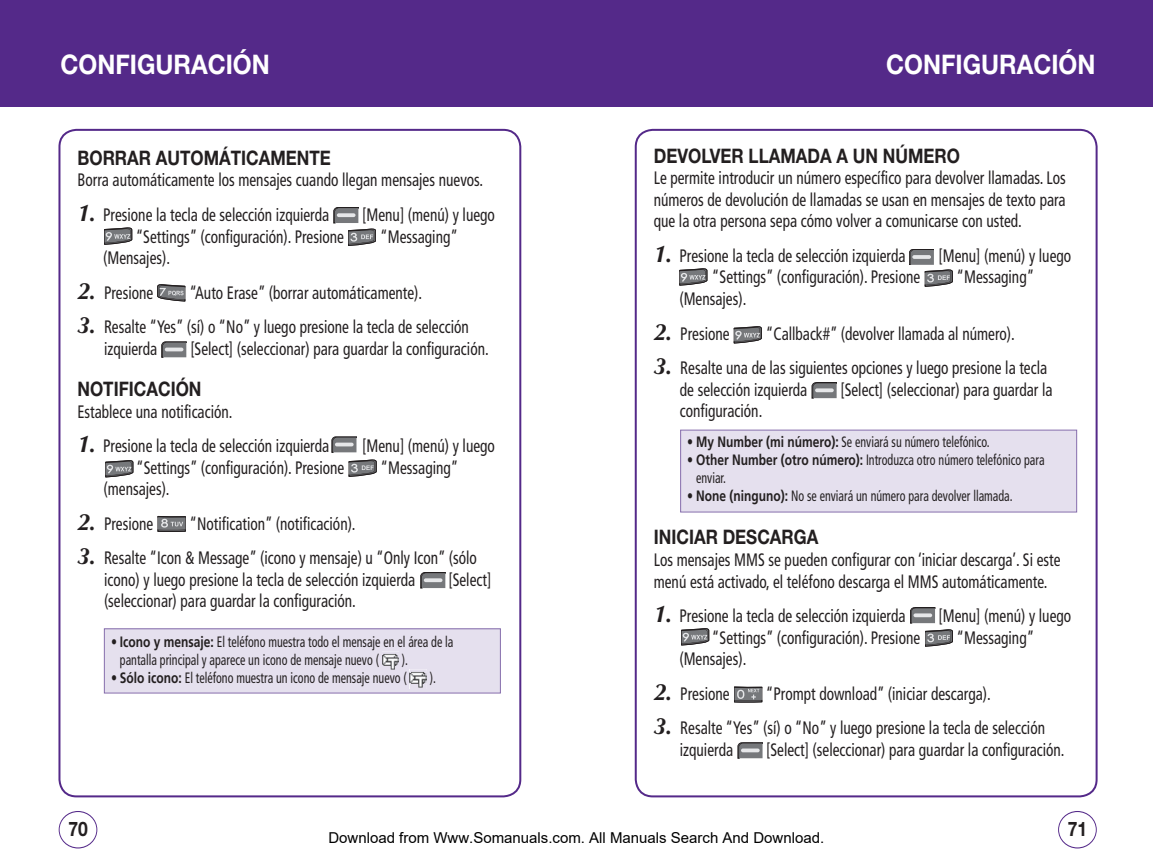
<style>
.page{position:relative;width:1153px;height:866px;background:#fff}
.page>*{position:absolute;margin:0;border:0;box-sizing:border-box;transform-origin:0 0}
.t1{font:700 27px "Helvetica Neue";color:#fff;scale:.9 1}
.t2{font:700 20px "Helvetica Neue";color:#231f20;scale:.85 1}
.t3{font:700 20px "Helvetica Neue";color:#231f20;scale:.88 1}
.t4{font:condensed 18px/21.6px "Frutiger";color:#231f20;scale:.85 1}
.t5{font:condensed 15px/18px "Frutiger";color:#231f20;scale:.8 1}
.t6{font:15px "Arial";color:#000}
.s1{font-family:"Optima";font-weight:700;font-style:italic;font-stretch:normal;font-size:24px}
.s2{font-weight:700;font-stretch:normal}
</style>
<div class="page">
<div style="left:59px;top:810px;width:38px;height:38px;border:1px solid #542989;border-radius:50%"></div>
<div style="left:1058px;top:810px;width:38px;height:38px;border:1px solid #542989;border-radius:50%"></div>
<div style="left:0;top:0;width:1152px;height:106px;background:#542989"></div>
<div style="left:58px;top:129px;width:463px;height:668px;border:2px solid #542989;border-radius:17px"></div>
<div style="left:634px;top:129px;width:463px;height:668px;border:2px solid #542989;border-radius:17px"></div>
<svg style="left:332px;top:436px;width:24px;height:16px"></svg>
<svg style="left:335px;top:442px;width:18px;height:4px"></svg>
<svg style="left:105px;top:460px;width:28px;height:17px"></svg>
<svg style="left:349px;top:459px;width:27px;height:17px"></svg>
<svg style="left:420px;top:572px;width:25px;height:16px"></svg>
<svg style="left:424px;top:578px;width:18px;height:4px"></svg>
<svg style="left:158px;top:516px;width:28px;height:15px"></svg>
<svg style="left:679px;top:268px;width:28px;height:17px"></svg>
<svg style="left:909px;top:249px;width:43px;height:37px"></svg>
<svg style="left:157px;top:284px;width:28px;height:17px"></svg>
<svg style="left:162px;top:341px;width:24px;height:16px"></svg>
<svg style="left:165px;top:347px;width:18px;height:4px"></svg>
<svg style="left:334px;top:207px;width:24px;height:16px"></svg>
<svg style="left:337px;top:213px;width:18px;height:4px"></svg>
<svg style="left:104px;top:227px;width:28px;height:17px"></svg>
<svg style="left:348px;top:229px;width:28px;height:17px"></svg>
<div style="left:104px;top:628px;width:396px;height:64px;background:#e5e0ee"></div>
<div style="left:104px;top:628px;width:397px;height:65px;border:1px solid #876fad"></div>
<svg style="left:382px;top:654px;width:17px;height:16px"></svg>
<svg style="left:410px;top:669px;width:17px;height:19px"></svg>
<svg style="left:910px;top:607px;width:25px;height:16px"></svg>
<svg style="left:913px;top:613px;width:19px;height:4px"></svg>
<svg style="left:681px;top:628px;width:28px;height:17px"></svg>
<svg style="left:925px;top:629px;width:27px;height:17px"></svg>
<svg style="left:737px;top:742px;width:25px;height:16px"></svg>
<svg style="left:741px;top:748px;width:18px;height:4px"></svg>
<svg style="left:734px;top:686px;width:28px;height:16px"></svg>
<svg style="left:812px;top:382px;width:24px;height:16px"></svg>
<svg style="left:815px;top:388px;width:18px;height:4px"></svg>
<div style="left:680px;top:430px;width:396px;height:82px;background:#e5e0ee"></div>
<div style="left:680px;top:429px;width:397px;height:83px;border:1px solid #876fad"></div>
<svg style="left:734px;top:326px;width:27px;height:17px"></svg>
<h1 class="t1" style="left:60px;top:54px;width:234px">CONFIGURACIÓN</h1>
<p class="t2" style="left:77px;top:150px;width:300px">BORRAR AUTOMÁTICAMENTE</p>
<p class="t4" style="left:77px;top:171px;width:478px">Borra automáticamente los mensajes cuando llegan mensajes nuevos.</p>
<p class="t4" style="left:77px;top:205px;width:298px"><span class="s1">1.</span> Presione la tecla de selección izquierda</p>
<p class="t4" style="left:362px;top:205px;width:157px">[Menu] (menú) y luego</p>
<p class="t4" style="left:136px;top:227px;width:246px">“Settings” (configuración). Presione</p>
<p class="t4" style="left:380px;top:227px;width:93px">“Messaging”</p>
<p class="t4" style="left:103px;top:248px;width:80px">(Mensajes).</p>
<p class="t4" style="left:77px;top:283px;width:91px"><span class="s1">2.</span> Presione</p>
<p class="t4" style="left:189px;top:283px;width:275px">“Auto Erase” (borrar automáticamente).</p>
<p class="t4" style="left:104px;top:317px;width:430px;text-indent:-27px"><span class="s1">3.</span> Resalte “Yes” (sí) o “No” y luego presione la tecla de selección izquierda</p>
<p class="t4" style="left:190px;top:339px;width:352px">[Select] (seleccionar) para guardar la configuración.</p>
<p class="t2" style="left:77px;top:381px;width:147px">NOTIFICACIÓN</p>
<p class="t4" style="left:77px;top:402px;width:184px">Establece una notificación.</p>
<p class="t4" style="left:77px;top:436px;width:298px"><span class="s1">1.</span> Presione la tecla de selección izquierda</p>
<p class="t4" style="left:362px;top:436px;width:157px">[Menu] (menú) y luego</p>
<p class="t4" style="left:136px;top:458px;width:246px">“Settings” (configuración). Presione</p>
<p class="t4" style="left:380px;top:458px;width:93px">“Messaging”</p>
<p class="t4" style="left:104px;top:479px;width:79px">(mensajes).</p>
<p class="t4" style="left:77px;top:514px;width:91px"><span class="s1">2.</span> Presione</p>
<p class="t4" style="left:189px;top:514px;width:197px">“Notification” (notificación).</p>
<p class="t4" style="left:104px;top:548px;width:440px;text-indent:-27px"><span class="s1">3.</span> Resalte “Icon &amp; Message” (icono y mensaje) u “Only Icon” (sólo icono) y luego presione la tecla de selección izquierda</p>
<p class="t4" style="left:448px;top:570px;width:52px">[Select]</p>
<p class="t4" style="left:104px;top:591px;width:298px">(seleccionar) para guardar la configuración.</p>
<p class="t5" style="left:120px;top:634px;width:418px;text-indent:-9px">• <span class="s2">Icono y mensaje:</span> El teléfono muestra todo el mensaje en el área de la pantalla principal y aparece un icono de mensaje nuevo (</p>
<p class="t5" style="left:402px;top:652px;width:9px">).</p>
<p class="t5" style="left:111px;top:670px;width:371px">• <span class="s2">Sólo icono:</span> El teléfono muestra un icono de mensaje nuevo (</p>
<p class="t5" style="left:429px;top:670px;width:9px">).</p>
<h1 class="t1" style="left:886px;top:54px;width:234px">CONFIGURACIÓN</h1>
<p class="t2" style="left:653px;top:148px;width:362px">DEVOLVER LLAMADA A UN NÚMERO</p>
<p class="t4" style="left:653px;top:168px;width:486px;text-align:justify">Le permite introducir un número específico para devolver llamadas. Los números de devolución de llamadas se usan en mensajes de texto para que la otra persona sepa cómo volver a comunicarse con usted.</p>
<p class="t4" style="left:653px;top:246px;width:298px"><span class="s1">1.</span> Presione la tecla de selección izquierda</p>
<p class="t4" style="left:938px;top:246px;width:157px">[Menu] (menú) y luego</p>
<p class="t4" style="left:712px;top:268px;width:246px">“Settings” (configuración). Presione</p>
<p class="t4" style="left:956px;top:268px;width:93px">“Messaging”</p>
<p class="t4" style="left:679px;top:289px;width:80px">(Mensajes).</p>
<p class="t4" style="left:653px;top:324px;width:91px"><span class="s1">2.</span> Presione</p>
<p class="t4" style="left:765px;top:324px;width:294px">“Callback#” (devolver llamada al número).</p>
<p class="t4" style="left:680px;top:358px;width:433px;text-indent:-26px"><span class="s1">3.</span> Resalte una de las siguientes opciones y luego presione la tecla de selección izquierda</p>
<p class="t4" style="left:840px;top:380px;width:251px">[Select] (seleccionar) para guardar la</p>
<p class="t4" style="left:680px;top:401px;width:99px">configuración.</p>
<p class="t5" style="left:687px;top:434px;width:379px">• <span class="s2">My Number (mi número):</span> Se enviará su número telefónico.</p>
<p class="t5" style="left:696px;top:452px;width:437px;text-indent:-9px">• <span class="s2">Other Number (otro número):</span> Introduzca otro número telefónico para enviar.</p>
<p class="t5" style="left:687px;top:488px;width:408px">• <span class="s2">None (ninguno):</span> No se enviará un número para devolver llamada.</p>
<p class="t2" style="left:653px;top:530px;width:195px">INICIAR DESCARGA</p>
<p class="t4" style="left:653px;top:550px;width:480px">Los mensajes MMS se pueden configurar con ‘iniciar descarga’. Si este menú está activado, el teléfono descarga el MMS automáticamente.</p>
<p class="t4" style="left:653px;top:606px;width:298px"><span class="s1">1.</span> Presione la tecla de selección izquierda</p>
<p class="t4" style="left:938px;top:606px;width:157px">[Menu] (menú) y luego</p>
<p class="t4" style="left:712px;top:628px;width:246px">“Settings” (configuración). Presione</p>
<p class="t4" style="left:956px;top:628px;width:93px">“Messaging”</p>
<p class="t4" style="left:679px;top:649px;width:80px">(Mensajes).</p>
<p class="t4" style="left:653px;top:684px;width:91px"><span class="s1">2.</span> Presione</p>
<p class="t4" style="left:765px;top:684px;width:266px">“Prompt download” (iniciar descarga).</p>
<p class="t4" style="left:680px;top:718px;width:431px;text-indent:-26px"><span class="s1">3.</span> Resalte “Yes” (sí) o “No” y luego presione la tecla de selección izquierda</p>
<p class="t4" style="left:766px;top:740px;width:352px">[Select] (seleccionar) para guardar la configuración.</p>
<p class="t3" style="left:68px;top:821px;width:24px">70</p>
<p class="t3" style="left:1067px;top:821px;width:24px">71</p>
<p class="t6" style="left:328px;top:828px;width:497px">Download from Www.Somanuals.com. All Manuals Search And Download.</p>
</div>
